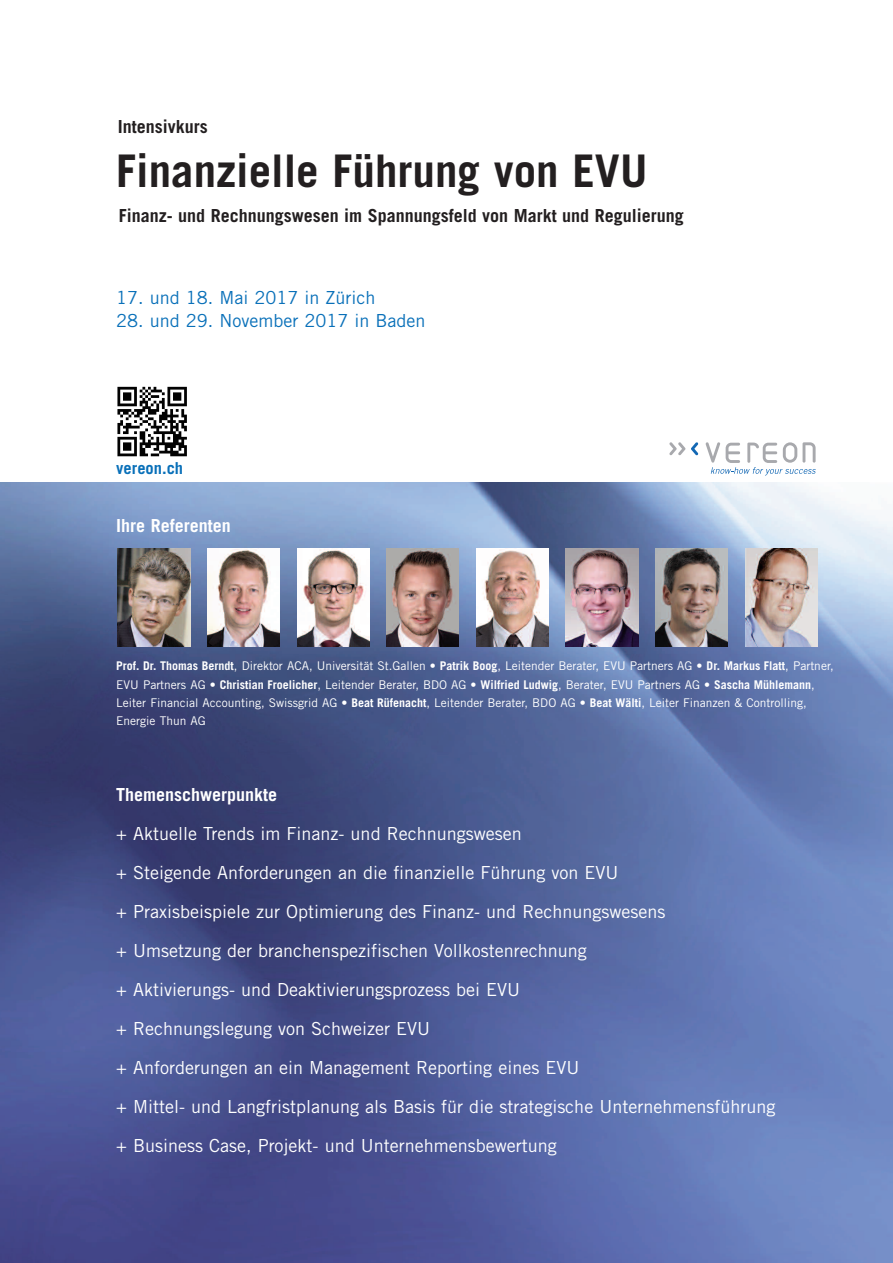
<style>
.page{position:relative;width:893px;height:1263px;background:#fff}
.page>*{position:absolute;margin:0;border:0;box-sizing:border-box;transform-origin:0 0}
.t1{font:700 45px "Trade Gothic";color:#231f20}
.t2{font:18px/39px "Trade Gothic";color:#fff}
.t3{font:700 18px "Trade Gothic";color:#231f20}
.t4{font:18px "Trade Gothic";color:#0970b9}
.t5{font:700 18px "Trade Gothic";color:#fff}
.t6{font:700 16.5px "Trade Gothic";color:#0970b9}
.t7{font:12px/18px "Trade Gothic";color:#fff}
.s1{font-weight:700}
</style>
<div class="page">
<img style="left:0;top:482px;width:893px;height:781px">
<img style="left:297px;top:549px;width:72px;height:97px">
<img style="left:745px;top:549px;width:72px;height:97px">
<img style="left:118px;top:549px;width:72px;height:97px">
<img style="left:476px;top:549px;width:73px;height:97px">
<img style="left:655px;top:549px;width:73px;height:97px">
<img style="left:207px;top:549px;width:73px;height:97px">
<svg style="left:117px;top:386px;width:70px;height:71px"></svg>
<svg style="left:117px;top:387px;width:70px;height:69px"></svg>
<img style="left:387px;top:549px;width:72px;height:97px">
<img style="left:566px;top:549px;width:72px;height:97px">
<svg style="left:691px;top:442px;width:7px;height:13px"></svg>
<svg style="left:669px;top:442px;width:16px;height:13px"></svg>
<svg style="left:705px;top:442px;width:111px;height:33px"></svg>
<p class="t3" style="left:118px;top:116px;width:91px">Intensivkurs</p>
<h1 class="t1" style="left:116px;top:143px;width:533px">Finanzielle Führung von EVU</h1>
<p class="t3" style="left:119px;top:204px;width:566px">Finanz- und Rechnungswesen im Spannungsfeld von Markt und Regulierung</p>
<p class="t4" style="left:116px;top:287px;width:261px">17. und 18. Mai 2017 in Zürich</p>
<p class="t4" style="left:116px;top:309px;width:311px">28. und 29. November 2017 in Baden</p>
<p class="t6" style="left:116px;top:458px;width:68px">vereon.ch</p>
<p class="t5" style="left:116px;top:515px;width:116px">Ihre Referenten</p>
<p class="t7" style="left:116px;top:657px;width:719px"><span class="s1">Prof. Dr. Thomas Berndt</span>, Direktor ACA, Universität St.Gallen • <span class="s1">Patrik Boog</span>, Leitender Berater, EVU Partners AG • <span class="s1">Dr. Markus Flatt</span>, Partner, EVU Partners AG • <span class="s1">Christian Froelicher</span>, Leitender Berater, BDO AG • <span class="s1">Wilfried Ludwig</span>, Berater, EVU Partners AG • <span class="s1">Sascha Mühlemann</span>, Leiter Financial Accounting, Swissgrid AG • <span class="s1">Beat Rüfenacht</span>, Leitender Berater, BDO AG • <span class="s1">Beat Wälti</span>, Leiter Finanzen &amp; Controlling, Energie Thun AG</p>
<p class="t5" style="left:116px;top:784px;width:162px">Themenschwerpunkte</p>
<p class="t2" style="left:116px;top:814px;width:661px">+ Aktuelle Trends im Finanz- und Rechnungswesen<br>+ Steigende Anforderungen an die finanzielle Führung von EVU<br>+ Praxisbeispiele zur Optimierung des Finanz- und Rechnungswesens<br>+ Umsetzung der branchenspezifischen Vollkostenrechnung<br>+ Aktivierungs- und Deaktivierungsprozess bei EVU<br>+ Rechnungslegung von Schweizer EVU<br>+ Anforderungen an ein Management Reporting eines EVU<br>+ Mittel- und Langfristplanung als Basis für die strategische Unternehmensführung + Business Case, Projekt- und Unternehmensbewertung</p>
</div>
